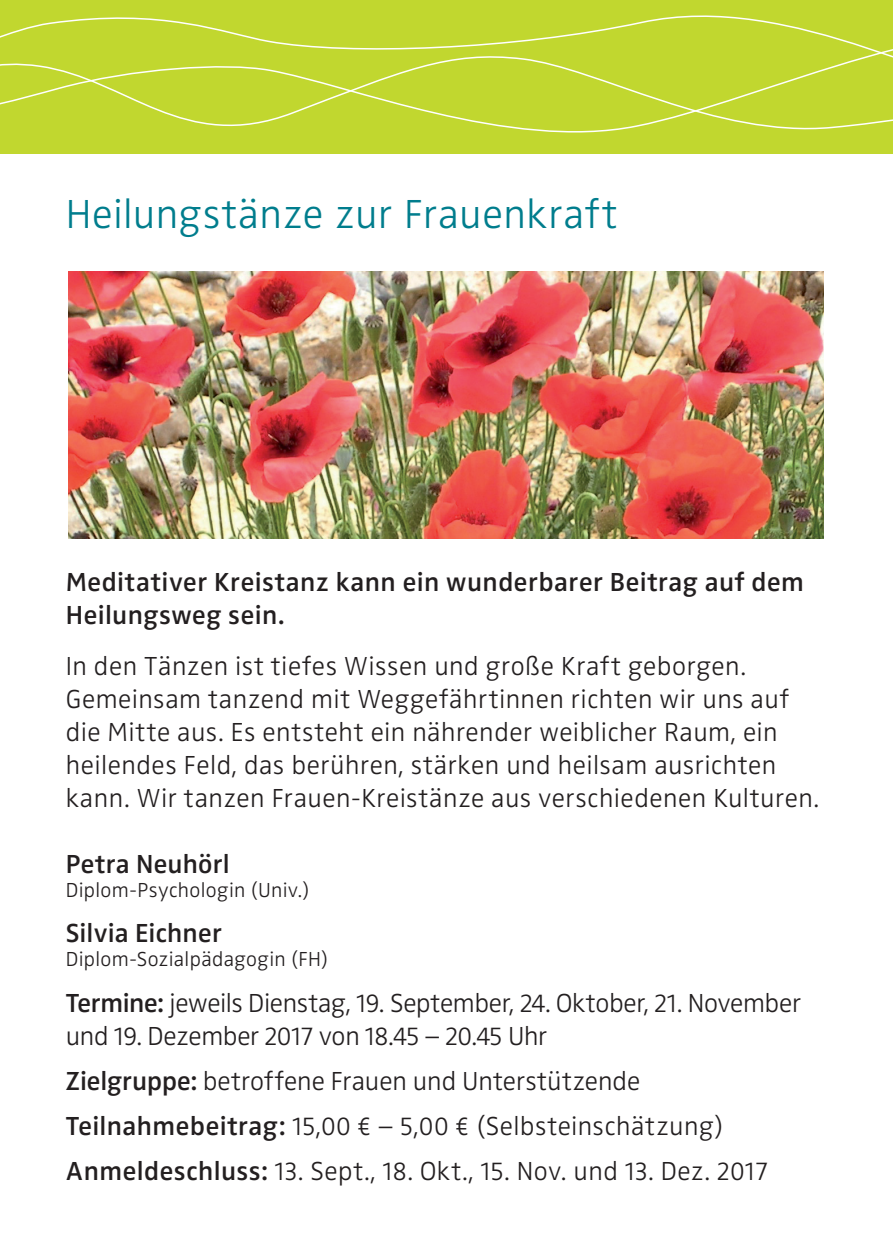
<style>
.page{position:relative;width:893px;height:1259px;background:#fff}
.page>*{position:absolute;margin:0;border:0;box-sizing:border-box;transform-origin:0 0}
.t1{font:42px "Zwo Light LF";letter-spacing:.01em;color:#007d8d}
.t2{font:27px/33px "Zwo Light LF";letter-spacing:.015em;color:#231f20}
.t3{font:27px/33px "Zwo Light LF";letter-spacing:-.015em;color:#231f20}
.t4{font:600 27px/33px "Zwo";letter-spacing:.015em;color:#231f20}
.t5{font:300 21px "Zwo";letter-spacing:.015em;color:#231f20}
.s1{font-family:"Zwo";font-weight:600}
</style>
<div class="page">
<div style="left:0;top:0;width:893px;height:153px;background:#c1d72f"></div>
<img style="left:68px;top:271px;width:756px;height:267px">
<h1 class="t1" style="left:66px;top:189px;width:553px">Heilungstänze zur Frauenkraft</h1>
<p class="t4" style="left:66px;top:565px;width:739px">Meditativer Kreistanz kann ein wunderbarer Beitrag auf dem<br>Heilungsweg sein.</p>
<p class="t2" style="left:66px;top:650px;width:755px">In den Tänzen ist tiefes Wissen und große Kraft geborgen.<br>Gemeinsam tanzend mit Weggefährtinnen richten wir uns auf die Mitte aus. Es entsteht ein nährender weiblicher Raum, ein heilendes Feld, das berühren, stärken und heilsam ausrichten kann. Wir tanzen Frauen-Kreistänze aus verschiedenen Kulturen.</p>
<p class="t4" style="left:66px;top:847px;width:165px">Petra Neuhörl</p>
<p class="t5" style="left:66px;top:878px;width:245px">Diplom-Psychologin (Univ.)</p>
<p class="t4" style="left:66px;top:916px;width:157px">Silvia Eichner</p>
<p class="t5" style="left:66px;top:947px;width:264px">Diplom-Sozialpädagogin (FH)</p>
<p class="t3" style="left:66px;top:986px;width:737px"><span class="s1">Termine:</span> jeweils Dienstag, 19. September, 24. Oktober, 21. November und 19. Dezember 2017 von 18.45 – 20.45 Uhr</p>
<p class="t2" style="left:66px;top:1058px;width:704px;line-height:45px"><span class="s1">Zielgruppe:</span> betroffene Frauen und Unterstützende<br><span class="s1">Teilnahmebeitrag:</span> 15,00 € – 5,00 € (Selbsteinschätzung)<br><span class="s1">Anmeldeschluss:</span> 13. Sept., 18. Okt., 15. Nov. und 13. Dez. 2017</p>
</div>
